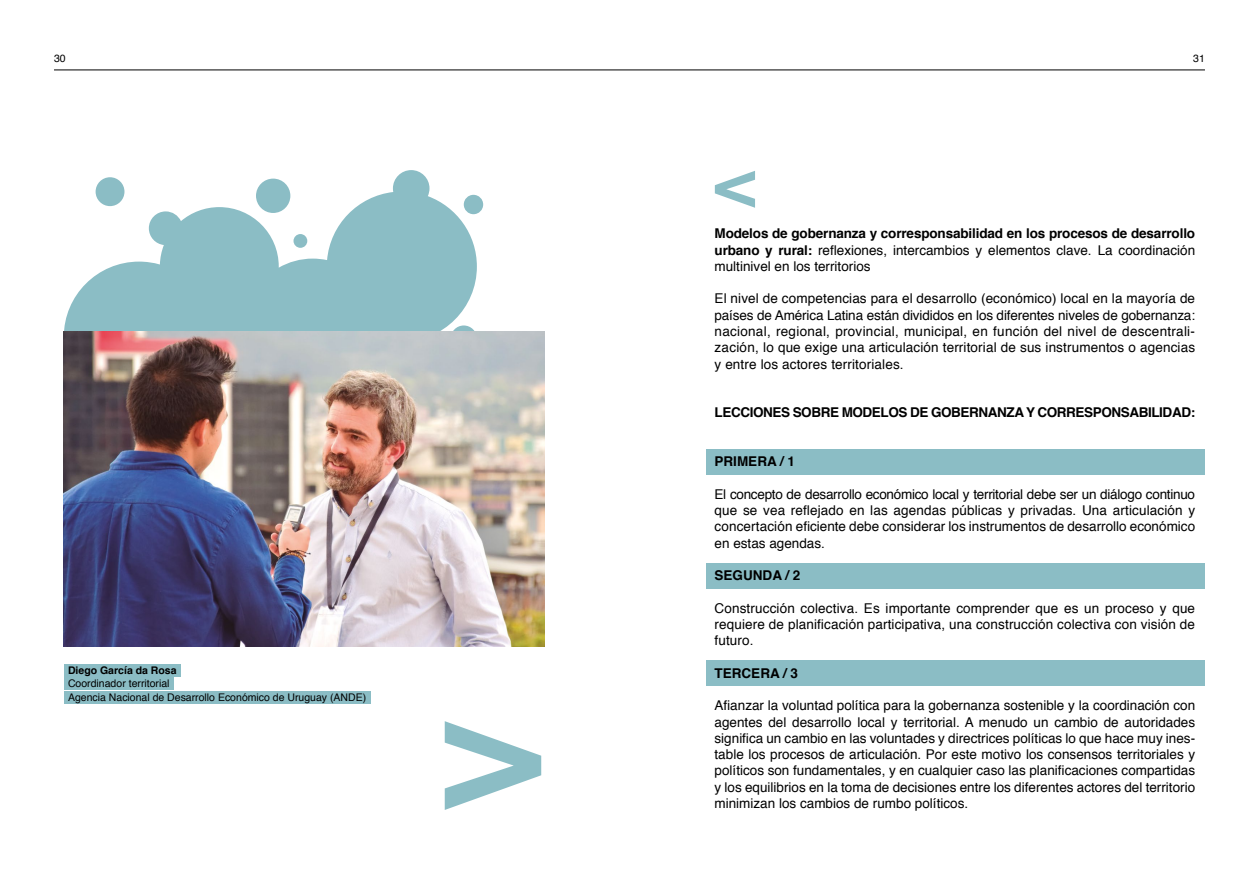
<style>
.page{position:relative;width:1259px;height:893px;background:#fff}
.page>*{position:absolute;margin:0;border:0;box-sizing:border-box;transform-origin:0 0}
.t1{font:13.5px/16.2px "Helvetica";color:#000;text-align:justify}
.t2{font:700 13.5px "Helvetica";letter-spacing:-.03em;color:#000}
.t3{font:700 13.5px "Helvetica";color:#000}
.t4{font:10.5px/13.5px "Helvetica";color:#000}
.t5{font:700 10.5px "Helvetica";color:#000}
.s1{font-weight:700}
</style>
<div class="page">
<div style="left:706px;top:660px;width:499px;height:26px;background:#8bbdc5"></div>
<div style="left:706px;top:563px;width:499px;height:25px;background:#8bbdc5"></div>
<div style="left:706px;top:449px;width:499px;height:25px;background:#8bbdc5"></div>
<hr style="left:54px;top:70px;width:1151px;height:1px;background:#000">
<div style="left:64px;top:678px;width:109px;height:12px;background:#8bbdc5"></div>
<div style="left:64px;top:692px;width:306px;height:12px;background:#8bbdc5"></div>
<div style="left:64px;top:664px;width:116px;height:12px;background:#8bbdc5"></div>
<svg style="left:64px;top:170px;width:419px;height:162px;fill:#8bbdc5"></svg>
<img style="left:64px;top:332px;width:480px;height:314px">
<p class="t4" style="left:54px;top:52px;width:13px">30</p>
<p class="t4" style="left:1193px;top:52px;width:13px">31</p>
<p class="t5" style="left:68px;top:662px;width:110px">Diego García da Rosa</p>
<p class="t4" style="left:68px;top:677px;width:300px">Coordinador territorial<br>Agencia Nacional de Desarrollo Económico de Uruguay (ANDE)</p>
<p class="t1" style="left:714px;top:226px;width:482px"><span class="s1">Modelos de gobernanza y corresponsabilidad en los procesos de desarrollo urbano y rural:</span> reflexiones, intercambios y elementos clave. La coordinación multinivel en los territorios</p>
<p class="t1" style="left:714px;top:291px;width:482px">El nivel de competencias para el desarrollo (económico) local en la mayoría de países de América Latina están divididos en los diferentes niveles de gobernanza: nacional, regional, provincial, municipal, en función del nivel de descentrali&shy;zación, lo que exige una articulación territorial de sus instrumentos o agencias y entre los actores territoriales.</p>
<p class="t2" style="left:714px;top:402px;width:482px">LECCIONES SOBRE MODELOS DE GOBERNANZA Y CORRESPONSABILIDAD:</p>
<p class="t3" style="left:714px;top:450px;width:82px">PRIMERA / 1</p>
<p class="t1" style="left:714px;top:486px;width:482px">El concepto de desarrollo económico local y territorial debe ser un diálogo continuo que se vea reflejado en las agendas públicas y privadas. Una articulación y concertación eficiente debe considerar los instrumentos de desarrollo económico en estas agendas.</p>
<p class="t3" style="left:714px;top:564px;width:87px">SEGUNDA / 2</p>
<p class="t1" style="left:714px;top:600px;width:482px">Construcción colectiva. Es importante comprender que es un proceso y que requiere de planificación participativa, una construcción colectiva con visión de futuro.</p>
<p class="t3" style="left:714px;top:662px;width:85px">TERCERA / 3</p>
<p class="t1" style="left:714px;top:698px;width:482px">Afianzar la voluntad política para la gobernanza sostenible y la coordinación con agentes del desarrollo local y territorial. A menudo un cambio de autoridades significa un cambio en las voluntades y directrices políticas lo que hace muy ines&shy;table los procesos de articulación. Por este motivo los consensos territoriales y políticos son fundamentales, y en cualquier caso las planificaciones compartidas y los equilibrios en la toma de decisiones entre los diferentes actores del territorio minimizan los cambios de rumbo políticos.</p>
</div>
